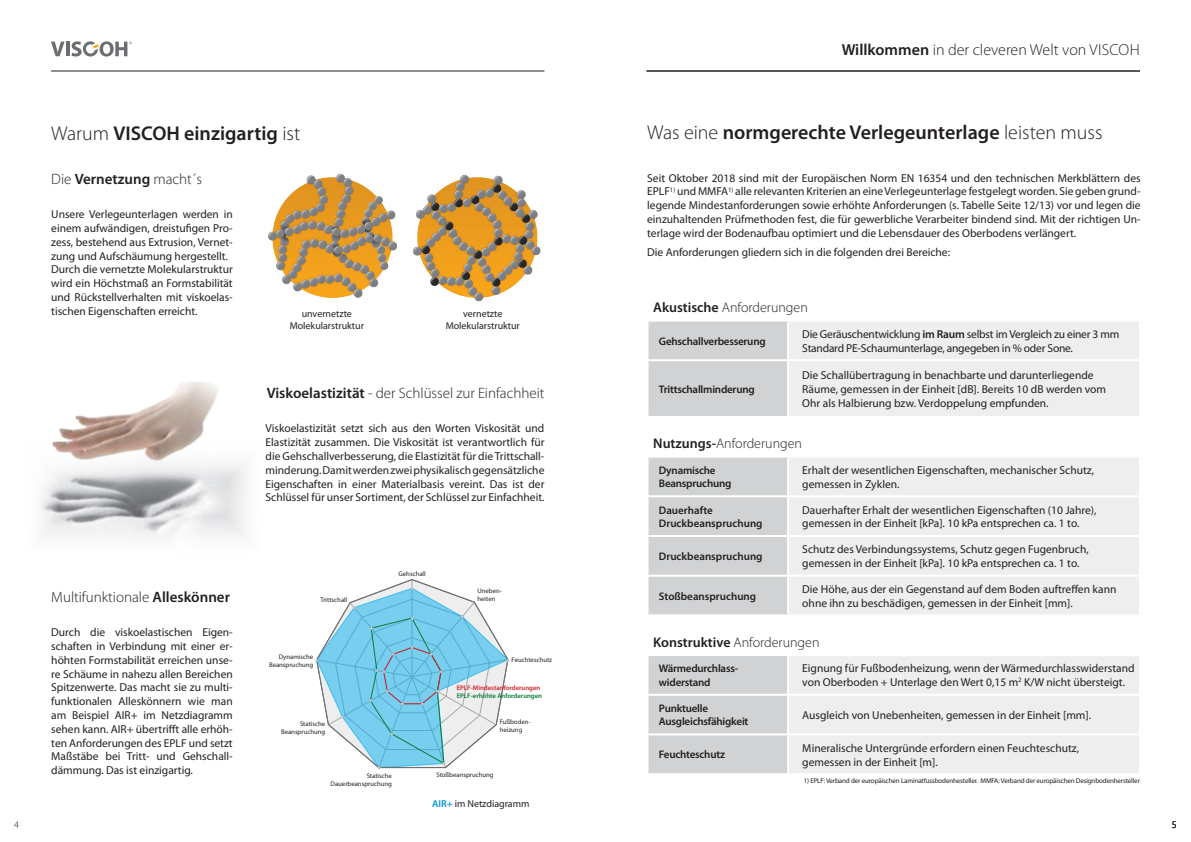
<style>
.page{position:relative;width:1191px;height:842px;background:#fff}
.page>*{position:absolute;margin:0;border:0;box-sizing:border-box;transform-origin:0 0}
.t1{font:600 20px "Myriad Pro";color:#231f20}
.t2{font:300 16px "Myriad Pro";color:#231f20}
.t3{font:300 15px "Myriad Pro";color:#231f20}
.t4{font:300 14px "Myriad Pro";color:#231f20}
.t5{font:11.5px/13.8px "Myriad Pro";color:#231f20}
.t6{font:11.5px/13.8px "Myriad Pro";letter-spacing:-.02em;color:#231f20}
.t7{font:600 11px/13.2px "Myriad Pro";letter-spacing:-.02em;color:#231f20}
.t8{font:600 11px/13.2px "Myriad Pro";color:#231f20}
.t9{font:10px/12px "Myriad Pro";color:#231f20;text-align:center}
.t10{font:300 10px "Myriad Pro";color:#231f20}
.t11{font:7px "Myriad Pro";letter-spacing:-.02em;color:#231f20}
.t12{font:6.7px "Myriad Pro";color:#231f20}
.t13{font:600 6.7px/8px "Myriad Pro";color:#d1232a}
.s1{font-weight:300}
.s2{font-weight:600}
.s3{color:#097d35}
.s4{font-weight:600;color:#0095d9}
</style>
<div class="page">
<hr style="left:66px;top:42px;width:3px;height:14px;background:#6c6d70">
<svg style="left:51px;top:42px;width:14px;height:14px"></svg>
<svg style="left:71px;top:41px;width:61px;height:16px"></svg>
<hr style="left:51px;top:71px;width:493px;height:1px;background:#231f20">
<hr style="left:646px;top:71px;width:494px;height:1px;background:#231f20">
<img style="left:59px;top:382px;width:160px;height:58px">
<img style="left:40px;top:440px;width:207px;height:99px">
<img style="left:268px;top:173px;width:273px;height:128px">
<svg style="left:315px;top:579px;width:194px;height:190px"></svg>
<svg style="left:648px;top:321px;width:139px;height:452px;fill:#d1d2d4"></svg>
<svg style="left:789px;top:322px;width:350px;height:451px;fill:#eeeeef"></svg>
<hr style="left:646px;top:359px;width:142px;height:2px;background:#fff">
<hr style="left:788px;top:359px;width:353px;height:2px;background:#fff">
<hr style="left:646px;top:416px;width:142px;height:2px;background:#fff">
<hr style="left:788px;top:416px;width:353px;height:2px;background:#fff">
<hr style="left:646px;top:456px;width:142px;height:2px;background:#fff">
<hr style="left:788px;top:456px;width:353px;height:2px;background:#fff">
<hr style="left:646px;top:495px;width:142px;height:2px;background:#fff">
<hr style="left:788px;top:495px;width:353px;height:2px;background:#fff">
<hr style="left:646px;top:535px;width:142px;height:2px;background:#fff">
<hr style="left:788px;top:535px;width:353px;height:2px;background:#fff">
<hr style="left:646px;top:575px;width:142px;height:2px;background:#fff">
<hr style="left:788px;top:575px;width:353px;height:2px;background:#fff">
<hr style="left:646px;top:614px;width:142px;height:2px;background:#fff">
<hr style="left:788px;top:614px;width:353px;height:2px;background:#fff">
<hr style="left:646px;top:654px;width:142px;height:2px;background:#fff">
<hr style="left:788px;top:654px;width:353px;height:2px;background:#fff">
<hr style="left:646px;top:694px;width:142px;height:2px;background:#fff">
<hr style="left:788px;top:694px;width:353px;height:2px;background:#fff">
<hr style="left:646px;top:733px;width:142px;height:2px;background:#fff">
<hr style="left:788px;top:733px;width:353px;height:2px;background:#fff">
<p class="t1" style="left:51px;top:121px;width:250px"><span class="s1">Warum</span> VISCOH einzigartig <span class="s1">ist</span></p>
<p class="t3" style="left:51px;top:170px;width:152px">Die <span class="s2">Vernetzung</span> macht´s</p>
<p class="t5" style="left:51px;top:207px;width:183px;text-align:justify">Unsere Verlegeunterlagen werden in einem aufwändigen, dreistufigen Pro&shy;zess, bestehend aus Extrusion, Vernet&shy;zung und Aufschäumung hergestellt.</p>
<p class="t5" style="left:51px;top:263px;width:183px;text-align:justify">Durch die vernetzte Molekularstruktur wird ein Höchstmaß an Formstabilität und Rückstellverhalten mit viskoelas&shy;tischen Eigenschaften erreicht.</p>
<p class="t3" style="left:51px;top:587px;width:180px">Multifunktionale <span class="s2">Alleskönner</span></p>
<p class="t5" style="left:51px;top:625px;width:183px;text-align:justify">Durch die viskoelastischen Eigen&shy;schaften in Verbindung mit einer er&shy;höhten Formstabilität erreichen unse&shy;re Schäume in nahezu allen Bereichen Spitzenwerte. Das macht sie zu multi&shy;funktionalen Alleskönnern wie man am Beispiel AIR+ im Netzdiagramm sehen kann. AIR+ übertrifft alle erhöh&shy;ten Anforderungen des EPLF und setzt Maßstäbe bei Tritt- und Gehschall&shy;dämmung. Das ist einzigartig.</p>
<p class="t9" style="left:290px;top:307px;width:76px">unvernetzte<br>Molekularstruktur</p>
<p class="t9" style="left:446px;top:307px;width:76px">vernetzte<br>Molekularstruktur</p>
<p class="t3" style="left:267px;top:384px;width:279px"><span class="s2">Viskoelastizität</span> - der Schlüssel zur Einfachheit</p>
<p class="t5" style="left:266px;top:421px;width:280px;text-align:justify">Viskoelastizität setzt sich aus den Worten Viskosität und Elastizität zusammen. Die Viskosität ist verantwortlich für die Gehschallverbesserung, die Elastizität für die Trittschall&shy;minderung. Damit werden zwei physikalisch gegensätzliche Eigenschaften in einer Materialbasis vereint. Das ist der Schlüssel für unser Sortiment, der Schlüssel zur Einfachheit.</p>
<p class="t12" style="left:398px;top:569px;width:29px">Gehschall</p>
<p class="t12" style="left:477px;top:586px;width:26px">Uneben-</p>
<p class="t12" style="left:320px;top:595px;width:29px">Trittschall</p>
<p class="t12" style="left:477px;top:594px;width:19px">heiten</p>
<p class="t12" style="left:279px;top:652px;width:36px">Dynamische</p>
<p class="t12" style="left:269px;top:660px;width:46px">Beanspruchung</p>
<p class="t12" style="left:511px;top:655px;width:42px">Feuchteschutz</p>
<p class="t12" style="left:300px;top:719px;width:27px">Statische</p>
<p class="t12" style="left:281px;top:727px;width:46px">Beanspruchung</p>
<p class="t13" style="left:457px;top:684px;width:87px">EPLF-Mindestanforderungen<br><span class="s3">EPLF-erhöhte Anforderungen</span></p>
<p class="t12" style="left:500px;top:718px;width:32px">Fußboden-</p>
<p class="t12" style="left:500px;top:726px;width:24px">heizung</p>
<p class="t12" style="left:367px;top:771px;width:27px">Statische</p>
<p class="t12" style="left:436px;top:771px;width:59px">Stoßbeanspruchung</p>
<p class="t12" style="left:330px;top:779px;width:63px">Dauerbeanspruchung</p>
<p class="t9" style="left:432px;top:797px;width:99px"><span class="s4">AIR+</span> im Netzdiagramm</p>
<p class="t2" style="left:841px;top:40px;width:299px"><span class="s2">Willkommen</span> in der cleveren Welt von VISCOH</p>
<p class="t1" style="left:647px;top:119px;width:457px"><span class="s1">Was eine</span> normgerechte Verlegeunterlage <span class="s1">leisten muss</span></p>
<p class="t5" style="left:647px;top:171px;width:495px;text-align:justify">Seit Oktober 2018 sind mit der Europäischen Norm EN 16354 und den technischen Merkblättern des EPLF<sup>1)</sup> und MMFA<sup>1)</sup> alle relevanten Kriterien an eine Verlegeunterlage festgelegt worden. Sie geben grund&shy;legende Mindestanforderungen sowie erhöhte Anforderungen (s. Tabelle Seite 12/13) vor und legen die einzuhaltenden Prüfmethoden fest, die für gewerbliche Verarbeiter bindend sind. Mit der richtigen Un&shy;terlage wird der Bodenaufbau optimiert und die Lebensdauer des Oberbodens verlängert.</p>
<p class="t5" style="left:647px;top:245px;width:304px">Die Anforderungen gliedern sich in die folgenden drei Bereiche:</p>
<p class="t4" style="left:653px;top:299px;width:156px"><span class="s2">Akustische</span> Anforderungen</p>
<p class="t7" style="left:659px;top:334px;width:108px">Gehschallverbesserung</p>
<p class="t6" style="left:802px;top:327px;width:318px">Die Geräuschentwicklung <span class="s2">im Raum</span> selbst im Vergleich zu einer 3 mm<br>Standard PE-Schaumunterlage, angegeben in % oder Sone.</p>
<p class="t7" style="left:659px;top:382px;width:97px">Trittschallminderung</p>
<p class="t5" style="left:802px;top:368px;width:305px">Die Schallübertragung in benachbarte und darunterliegende<br>Räume, gemessen in der Einheit [dB]. Bereits 10 dB werden vom<br>Ohr als Halbierung bzw. Verdoppelung empfunden.</p>
<p class="t4" style="left:653px;top:435px;width:150px"><span class="s2">Nutzungs-</span>Anforderungen</p>
<p class="t7" style="left:659px;top:463px;width:74px">Dynamische<br>Beanspruchung</p>
<p class="t5" style="left:802px;top:463px;width:293px">Erhalt der wesentlichen Eigenschaften, mechanischer Schutz, gemessen in Zyklen.</p>
<p class="t8" style="left:659px;top:503px;width:105px">Dauerhafte<br>Druckbeanspruchung</p>
<p class="t5" style="left:802px;top:503px;width:296px">Dauerhafter Erhalt der wesentlichen Eigenschaften (10 Jahre), gemessen in der Einheit [kPa]. 10 kPa entsprechen ca. 1 to.</p>
<p class="t8" style="left:659px;top:549px;width:105px">Druckbeanspruchung</p>
<p class="t5" style="left:802px;top:542px;width:288px">Schutz des Verbindungssystems, Schutz gegen Fugenbruch, gemessen in der Einheit [kPa]. 10 kPa entsprechen ca. 1 to.</p>
<p class="t8" style="left:659px;top:589px;width:99px">Stoßbeanspruchung</p>
<p class="t5" style="left:802px;top:582px;width:316px">Die Höhe, aus der ein Gegenstand auf dem Boden auftreffen kann ohne ihn zu beschädigen, gemessen in der Einheit [mm].</p>
<p class="t4" style="left:653px;top:633px;width:168px"><span class="s2">Konstruktive</span> Anforderungen</p>
<p class="t7" style="left:659px;top:662px;width:81px">Wärmedurchlass&shy;widerstand</p>
<p class="t5" style="left:802px;top:661px;width:334px">Eignung für Fußbodenheizung, wenn der Wärmedurchlasswiderstand von Oberboden + Unterlage den Wert 0,15 m<sup>2</sup> K/W nicht übersteigt.</p>
<p class="t7" style="left:659px;top:701px;width:91px">Punktuelle<br>Ausgleichsfähigkeit</p>
<p class="t5" style="left:802px;top:708px;width:290px">Ausgleich von Unebenheiten, gemessen in der Einheit [mm].</p>
<p class="t7" style="left:659px;top:748px;width:68px">Feuchteschutz</p>
<p class="t5" style="left:802px;top:741px;width:278px">Mineralische Untergründe erfordern einen Feuchteschutz, gemessen in der Einheit [m].</p>
<p class="t11" style="left:803px;top:777px;width:338px">1) EPLF: Verband der europäischen Laminatfussbodenhesteller. MMFA: Verband der europäischen Designbodenhersteller</p>
<p class="t10" style="left:14px;top:818px;width:6px">4</p>
<p class="t10" style="left:1171px;top:818px;width:6px">5</p>
</div>
